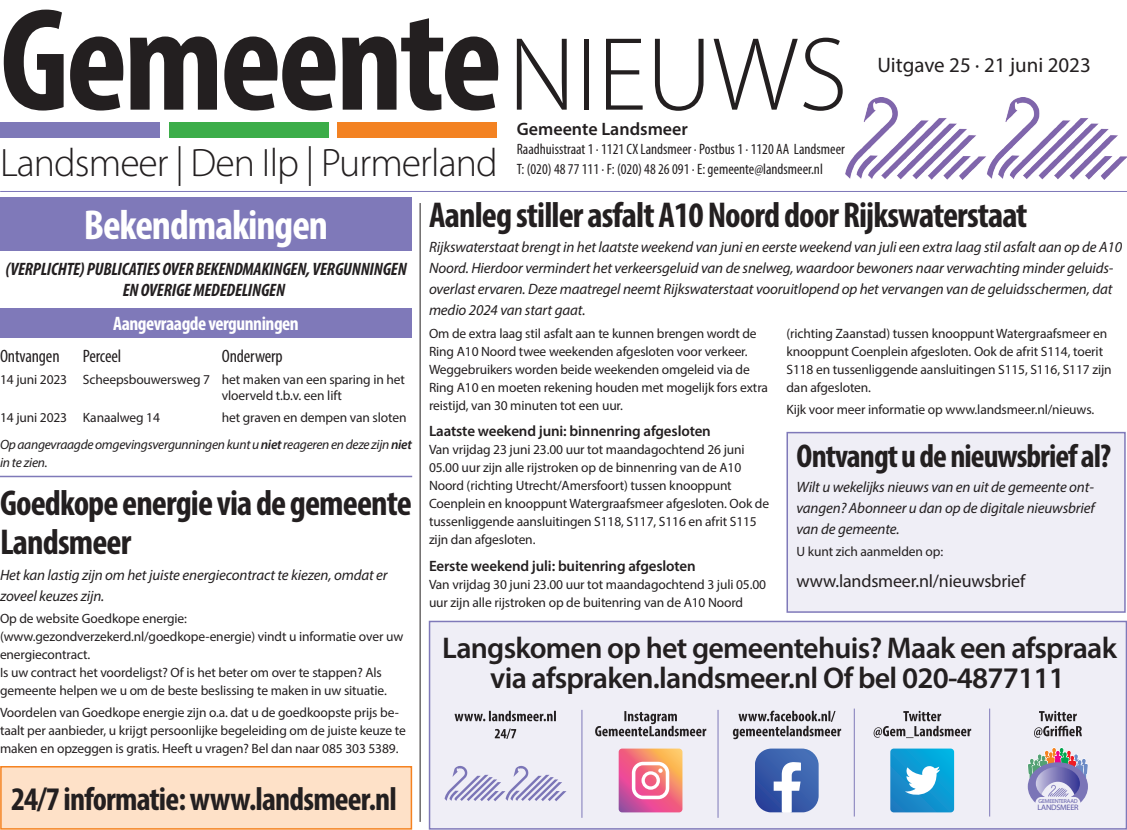
<style>
.page{position:relative;width:1127px;height:830px;background:#fff}
.page>*{position:absolute;margin:0;border:0;box-sizing:border-box;transform-origin:0 0}
.t1{font:700 condensed 147px "Myriad Pro";letter-spacing:-.025em;color:#231f20}
.t2{font:700 condensed 42px "Myriad Pro";letter-spacing:-.025em;color:#fff}
.t3{font:300 39.75px "Myriad Pro";letter-spacing:-.025em;color:#231f20}
.t4{font:700 condensed 36px/39px "Myriad Pro";letter-spacing:-.025em;color:#231f20}
.t5{font:700 condensed 33px "Myriad Pro";letter-spacing:-.025em;color:#231f20}
.t6{font:600 30px/30px "Myriad Pro";letter-spacing:-.025em;color:#231f20;text-align:center}
.t7{font:21px "Myriad Pro";color:#231f20}
.t8{font:700 condensed 19.5px "Myriad Pro";letter-spacing:-.025em;color:#fff}
.t9{font:italic 700 condensed 18px/21px "Myriad Pro";letter-spacing:-.01em;color:#231f20;text-align:center}
.t10{font:18px "Myriad Pro";letter-spacing:-.01em;color:#231f20}
.t11{font:condensed 18px "Myriad Pro";letter-spacing:-.01em;color:#231f20}
.t12{font:600 18px "Myriad Pro";color:#231f20}
.t13{font:italic 15px/21px "Myriad Pro";letter-spacing:-.01em;color:#231f20}
.t14{font:condensed 15px/19.5px "Myriad Pro";color:#231f20}
.t15{font:600 15px "Myriad Pro";letter-spacing:-.01em;color:#231f20}
.t16{font:13.5px/18px "Myriad Pro";letter-spacing:-.01em;color:#231f20}
.t17{font:italic 13.5px/26.5px "Myriad Pro";letter-spacing:-.02em;color:#231f20}
.t18{font:7.95px "Myriad Web Pro";letter-spacing:-.03em;color:#625ea9}
.t19{font:5.7px "Myriad Web Pro";letter-spacing:-.03em;color:#625ea9}
.s1{font-weight:300;font-stretch:normal;font-size:105px}
.s2{font-style:normal}
.s3{font-weight:600}
</style>
<div class="page">
<img style="left:845px;top:97px;width:282px;height:82px">
<hr style="left:0;top:191px;width:1127px;height:1px;background:#7f79b9">
<div style="left:0;top:122px;width:160px;height:15px;background:#7e79b8"></div>
<div style="left:169px;top:122px;width:160px;height:15px;background:#3cad49"></div>
<div style="left:337px;top:122px;width:160px;height:15px;background:#f38222"></div>
<div style="left:0;top:197px;width:412px;height:53px;background:#7f79b9"></div>
<hr style="left:420px;top:203px;width:1px;height:618px;background:#231f20">
<div style="left:1px;top:766px;width:410px;height:62px;background:#fee1c8"></div>
<div style="left:0;top:765px;width:412px;height:64px;border:2px solid #f58220"></div>
<div style="left:787px;top:432px;width:338px;height:179px;background:#efeef6"></div>
<div style="left:786px;top:431px;width:339px;height:181px;border:2px solid #7f79b9"></div>
<hr style="left:0;top:475px;width:412px;height:2px;background:#7f79b9">
<div style="left:0;top:308px;width:412px;height:30px;background:#7f79b9"></div>
<div style="left:429px;top:621px;width:697px;height:207px;background:#efeef6"></div>
<div style="left:429px;top:620px;width:698px;height:209px;border:2px solid #7f79b9"></div>
<svg style="left:733px;top:710px;width:108px;height:28px"></svg>
<svg style="left:873px;top:710px;width:98px;height:27px"></svg>
<svg style="left:1034px;top:710px;width:48px;height:27px"></svg>
<svg style="left:1027px;top:747px;width:61px;height:55px"></svg>
<hr style="left:854px;top:708px;width:1px;height:108px;background:#7f79b9">
<hr style="left:989px;top:708px;width:1px;height:108px;background:#7f79b9">
<hr style="left:581px;top:709px;width:1px;height:108px;background:#7f79b9">
<hr style="left:718px;top:709px;width:1px;height:108px;background:#7f79b9">
<svg style="left:495px;top:728px;width:21px;height:10px"></svg>
<svg style="left:454px;top:710px;width:102px;height:11px"></svg>
<svg style="left:595px;top:711px;width:111px;height:25px"></svg>
<svg style="left:445px;top:765px;width:121px;height:35px"></svg>
<svg style="left:755px;top:748px;width:63px;height:63px;background:#6480bc"></svg>
<svg style="left:619px;top:748px;width:63px;height:64px;background:#ed8692"></svg>
<svg style="left:890px;top:748px;width:64px;height:64px;background:#35a8d8"></svg>
<h1 class="t1" style="left:0;top:-31px;width:849px">Gemeente<span class="s1">NIEUWS</span></h1>
<h3 class="t3" style="left:0;top:138px;width:499px">Landsmeer | Den Ilp | Purmerland</h3>
<h3 class="t7" style="left:877px;top:52px;width:215px">Uitgave 25 · 21 juni 2023</h3>
<h3 class="t12" style="left:517px;top:117px;width:173px">Gemeente Landsmeer</h3>
<p class="t14" style="left:517px;top:139px;width:330px">Raadhuisstraat 1 · 1121 CX Landsmeer · Postbus 1 · 1120 AA Landsmeer<br>T: (020) 48 77 111 · F: (020) 48 26 091 · E: gemeente@landsmeer.nl</p>
<h3 class="t4" style="left:429px;top:195px;width:600px">Aanleg stiller asfalt A10 Noord door Rijkswaterstaat</h3>
<p class="t13" style="left:429px;top:236px;width:695px">Rijkswaterstaat brengt in het laatste weekend van juni en eerste weekend van juli een extra laag stil asfalt aan op de A10<br>Noord. Hierdoor vermindert het verkeersgeluid van de snelweg, waardoor bewoners naar verwachting minder geluids&shy;overlast ervaren. Deze maatregel neemt Rijkswaterstaat vooruitlopend op het vervangen van de geluidsschermen, dat medio 2024 van start gaat.</p>
<p class="t16" style="left:429px;top:324px;width:340px">Om de extra laag stil asfalt aan te kunnen brengen wordt de Ring A10 Noord twee weekenden afgesloten voor verkeer.<br>Weggebruikers worden beide weekenden omgeleid via de Ring A10 en moeten rekening houden met mogelijk fors extra reistijd, van 30 minuten tot een uur.</p>
<p class="t15" style="left:429px;top:421px;width:283px">Laatste weekend juni: binnenring afgesloten</p>
<p class="t16" style="left:429px;top:440px;width:342px">Van vrijdag 23 juni 23.00 uur tot maandagochtend 26 juni 05.00 uur zijn alle rijstroken op de binnenring van de A10<br>Noord (richting Utrecht/Amersfoort) tussen knooppunt Coenplein en knooppunt Watergraafsmeer afgesloten. Ook de tussenliggende aansluitingen S118, S117, S116 en afrit S115 zijn dan afgesloten.</p>
<p class="t15" style="left:429px;top:556px;width:268px">Eerste weekend juli: buitenring afgesloten</p>
<p class="t16" style="left:429px;top:575px;width:339px">Van vrijdag 30 juni 23.00 uur tot maandagochtend 3 juli 05.00 uur zijn alle rijstroken op de buitenring van de A10 Noord</p>
<h2 class="t2" style="left:84px;top:199px;width:246px">Bekendmakingen</h2>
<h3 class="t9" style="left:5px;top:258px;width:403px">(VERPLICHTE) PUBLICATIES OVER BEKENDMAKINGEN, VERGUNNINGEN<br>EN OVERIGE MEDEDELINGEN</h3>
<h3 class="t8" style="left:113px;top:311px;width:187px">Aangevraagde vergunningen</h3>
<p class="t16" style="left:786px;top:324px;width:327px">(richting Zaanstad) tussen knooppunt Watergraafsmeer en knooppunt Coenplein afgesloten. Ook de afrit S114, toerit S118 en tussenliggende aansluitingen S115, S116, S117 zijn dan afgesloten.</p>
<p class="t16" style="left:786px;top:400px;width:309px">Kijk voor meer informatie op www.landsmeer.nl/nieuws.</p>
<h3 class="t11" style="left:0;top:345px;width:61px">Ontvangen</h3>
<h3 class="t11" style="left:83px;top:345px;width:40px">Perceel</h3>
<h3 class="t11" style="left:222px;top:345px;width:62px">Onderwerp</h3>
<p class="t16" style="left:222px;top:371px;width:185px;line-height:16.2px;text-indent:-222px">14 juni 2023 Scheepsbouwersweg 7 het maken van een sparing in het vloerveld t.b.v. een lift</p>
<p class="t16" style="left:0;top:408px;width:161px">14 juni 2023 Kanaalweg 14</p>
<p class="t17" style="left:0;top:404px;width:413px;text-indent:222px"><span class="s2">het graven en dempen van sloten<br></span>Op aangevraagde omgevingsvergunningen kunt u <span class="s3">niet</span> reageren en deze zijn <span class="s3">niet</span></p>
<p class="t17" style="left:0;top:448px;width:49px">in te zien.</p>
<h3 class="t5" style="left:796px;top:435px;width:316px">Ontvangt u de nieuwsbrief al?</h3>
<p class="t13" style="left:796px;top:476px;width:300px;text-align:justify">Wilt u wekelijks nieuws van en uit de gemeente ont&shy;vangen? Abonneer u dan op de digitale nieuwsbrief van de gemeente.</p>
<p class="t16" style="left:796px;top:542px;width:148px">U kunt zich aanmelden op:</p>
<h3 class="t10" style="left:796px;top:569px;width:230px">www.landsmeer.nl/nieuwsbrief</h3>
<h3 class="t4" style="left:0;top:482px;width:413px">Goedkope energie via de gemeente<br>Landsmeer</h3>
<p class="t13" style="left:0;top:563px;width:389px">Het kan lastig zijn om het juiste energiecontract te kiezen, omdat er zoveel keuzes zijn.</p>
<p class="t16" style="left:0;top:608px;width:405px">Op de website Goedkope energie: (www.gezondverzekerd.nl/goedkope-energie) vindt u informatie over uw energiecontract.<br>Is uw contract het voordeligst? Of is het beter om over te stappen? Als gemeente helpen we u om de beste beslissing te maken in uw situatie.</p>
<p class="t16" style="left:0;top:703px;width:407px">Voordelen van Goedkope energie zijn o.a. dat u de goedkoopste prijs be&shy;taalt per aanbieder, u krijgt persoonlijke begeleiding om de juiste keuze te maken en opzeggen is gratis. Heeft u vragen? Bel dan naar 085 303 5389.</p>
<h3 class="t6" style="left:442px;top:631px;width:676px">Langskomen op het gemeentehuis? Maak een afspraak via afspraken.landsmeer.nl Of bel 020-4877111</h3>
<h3 class="t5" style="left:11px;top:778px;width:387px">24/7 informatie: www.landsmeer.nl</h3>
<p class="t19" style="left:1038px;top:797px;width:41px">GEMEENTERAAD</p>
<p class="t18" style="left:1037px;top:801px;width:42px">LANDSMEER</p>
</div>
